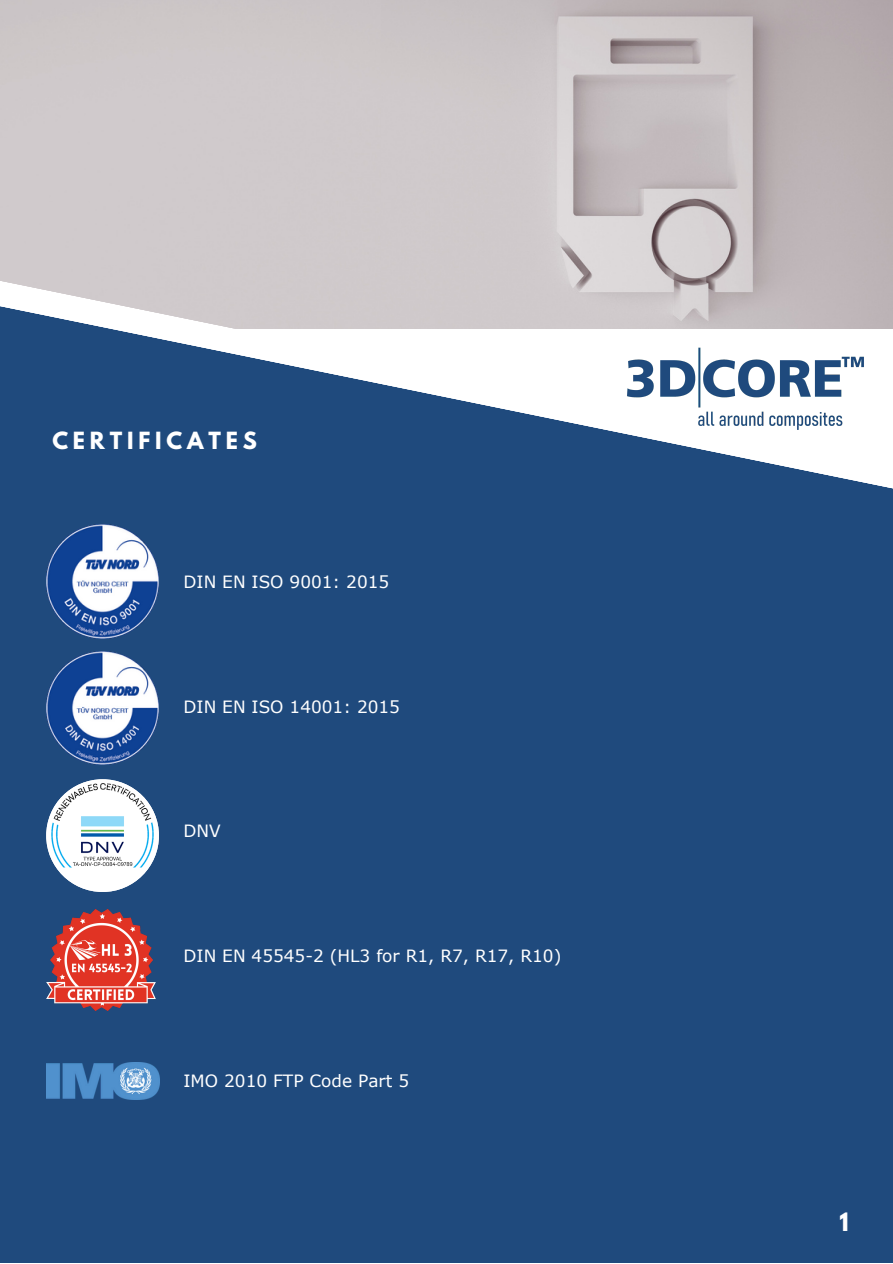
<style>
.page{position:relative;width:893px;height:1264px;background:#fff}
.page>*{position:absolute;margin:0;border:0;box-sizing:border-box;transform-origin:0 0}
.t1{font:700 22.5px "League Spartan";color:#fff}
.t2{font:700 21px "League Spartan";letter-spacing:.23em;color:#fff}
.t3{font:16.95px "Verdana";color:#fff}
</style>
<div class="page">
<svg style="left:0;top:274px;width:381px;height:25px;background:#d3cecf"></svg>
<div style="left:0;top:299px;width:892px;height:963px;background:#1f4a7d"></div>
<img style="left:615px;top:336px;width:268px;height:103px">
<img style="left:381px;top:0;width:511px;height:328px">
<img style="left:46px;top:524px;width:113px;height:114px">
<img style="left:46px;top:651px;width:113px;height:113px">
<img style="left:46px;top:905px;width:109px;height:109px">
<img style="left:47px;top:1062px;width:112px;height:37px">
<div style="left:46px;top:779px;width:113px;height:113px;background:#fff;border-radius:50%"></div>
<img style="left:43px;top:775px;width:118px;height:96px">
<p class="t2" style="left:52px;top:430px;width:206px">CERTIFICATES</p>
<p class="t3" style="left:183px;top:570px;width:207px">DIN EN ISO 9001: 2015</p>
<p class="t3" style="left:183px;top:695px;width:218px">DIN EN ISO 14001: 2015</p>
<p class="t3" style="left:183px;top:820px;width:39px">DNV</p>
<p class="t3" style="left:183px;top:945px;width:379px">DIN EN 45545-2 (HL3 for R1, R7, R17, R10)</p>
<p class="t3" style="left:183px;top:1070px;width:227px">IMO 2010 FTP Code Part 5</p>
<p class="t1" style="left:839px;top:1211px;width:11px">1</p>
</div>
